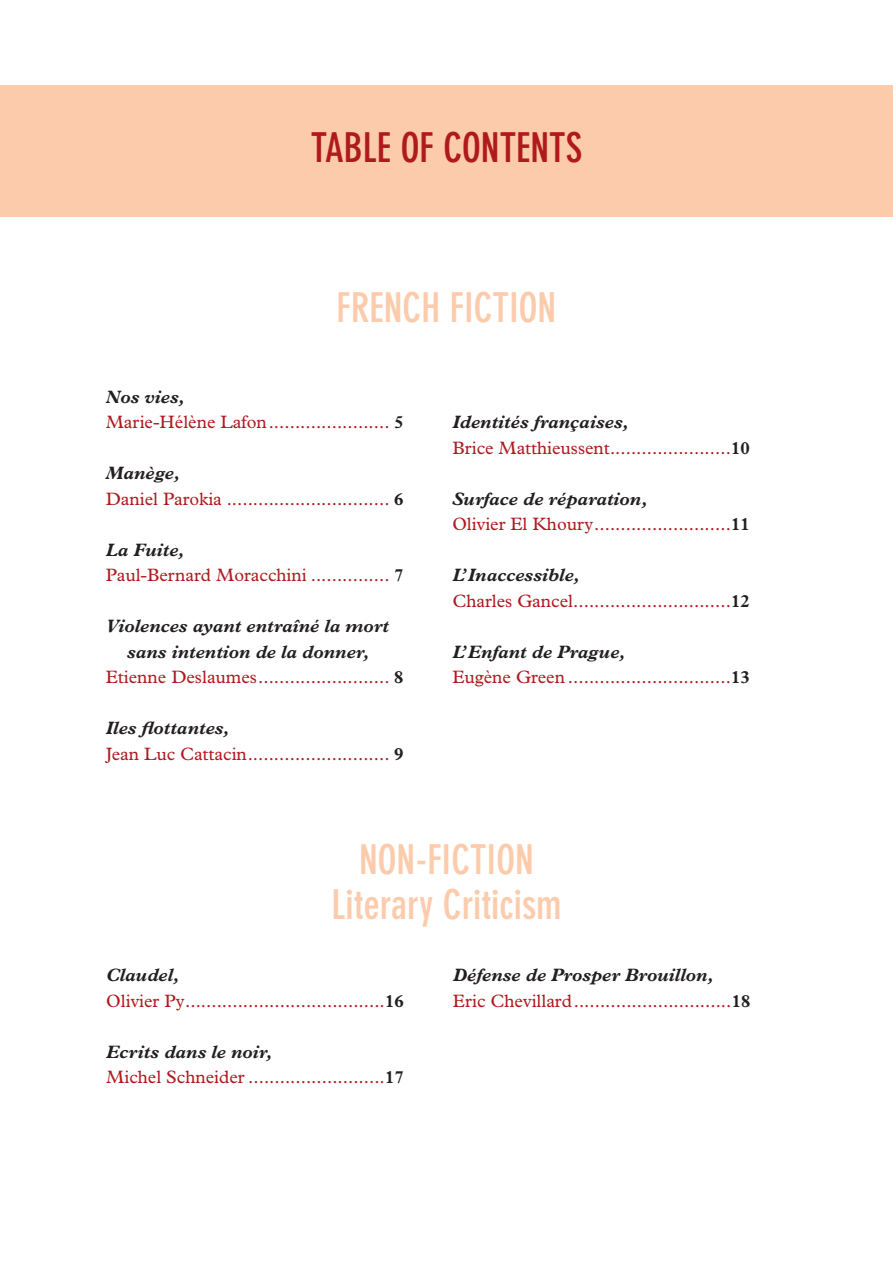
<style>
.page{position:relative;width:893px;height:1263px;background:#fff}
.page>*{position:absolute;margin:0;border:0;box-sizing:border-box;transform-origin:0 0}
.t1{font:700 condensed 40.5px/45px "DIN Neuzeit Grotesk";color:#fccbab;text-align:center}
.t2{font:700 condensed 40.5px "DIN Neuzeit Grotesk";color:#ae1a1e}
.t3{font:18px/25.5px "Plantin";color:#ae1a1e}
.t4{font:italic 700 18px "Plantin";color:#231f20}
.s1{font-weight:700;font-style:italic;color:#231f20}
.s2{font-weight:700;color:#231f20}
</style>
<div class="page">
<div style="left:0;top:85px;width:893px;height:132px;background:#fccbab"></div>
<h1 class="t2" style="left:311px;top:124px;width:273px">TABLE OF CONTENTS</h1>
<h1 class="t1" style="left:337px;top:286px;width:221px">FRENCH FICTION</h1>
<p class="t3" style="left:106px;top:384px;width:299px"><span class="s1">Nos vies,<br></span>Marie-Hélène Lafon....................... <span class="s2">5</span></p>
<p class="t3" style="left:106px;top:460px;width:299px"><span class="s1">Manège,<br></span>Daniel Parokia ............................... <span class="s2">6</span></p>
<p class="t3" style="left:106px;top:537px;width:299px"><span class="s1">La Fuite,<br></span>Paul-Bernard Moracchini ............... <span class="s2">7</span></p>
<p class="t4" style="left:106px;top:615px;width:285px">Violences ayant entraîné la mort</p>
<p class="t4" style="left:127px;top:641px;width:244px">sans intention de la donner,</p>
<p class="t3" style="left:106px;top:664px;width:299px">Etienne Deslaumes......................... <span class="s2">8</span></p>
<p class="t3" style="left:106px;top:715px;width:299px"><span class="s1">Iles flottantes,<br></span>Jean Luc Cattacin........................... <span class="s2">9</span></p>
<p class="t3" style="left:452px;top:409px;width:299px"><span class="s1">Identités françaises,<br></span>Brice Matthieussent.......................<span class="s2">10</span></p>
<p class="t3" style="left:452px;top:486px;width:299px"><span class="s1">Surface de réparation,<br></span>Olivier El Khoury..........................<span class="s2">11</span></p>
<p class="t3" style="left:452px;top:562px;width:299px"><span class="s1">L’Inaccessible,<br></span>Charles Gancel..............................<span class="s2">12</span></p>
<p class="t3" style="left:452px;top:639px;width:299px"><span class="s1">L’Enfant de Prague,<br></span>Eugène Green ...............................<span class="s2">13</span></p>
<h1 class="t1" style="left:331px;top:837px;width:232px">NON-FICTION<br>Literary Criticism</h1>
<p class="t3" style="left:106px;top:962px;width:299px"><span class="s1">Claudel,<br></span>Olivier Py......................................<span class="s2">16</span></p>
<p class="t3" style="left:106px;top:1038px;width:299px"><span class="s1">Ecrits dans le noir,<br></span>Michel Schneider ..........................<span class="s2">17</span></p>
<p class="t3" style="left:453px;top:962px;width:299px"><span class="s1">Défense de Prosper Brouillon,<br></span>Eric Chevillard..............................<span class="s2">18</span></p>
</div>
